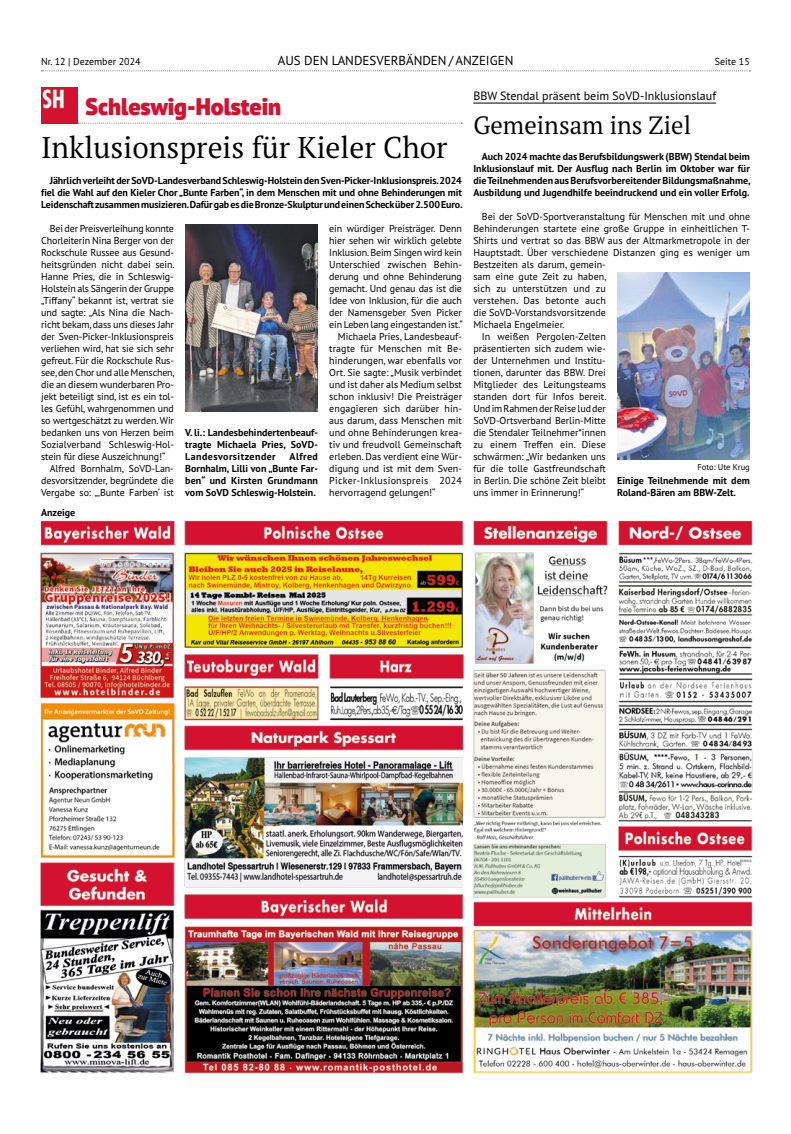
<style>
.page{position:relative;width:791px;height:1134px;background:#fff}
.page>*{position:absolute;margin:0;border:0;box-sizing:border-box;transform-origin:0 0}
.t1{font:30px "PT Serif Pro";color:#000}
.t2{font:25px "PT Serif Pro";color:#000}
.t3{font:900 24px "PT Sans Pro";color:#d51130}
.t4{font:13px "PT Sans Pro";color:#000}
.t5{font:12px "PT Sans Pro";color:#000}
.t6{font:10px "PT Sans Pro";letter-spacing:-.005em;color:#000}
.t7{font:700 10px/12px "PT Sans Pro";color:#000;text-align:justify}
.t8{font:10px "PT Sans Pro";letter-spacing:.025em;color:#000}
.t9{font:8.5px "PT Sans Pro";color:#000}
</style>
<div class="page">
<img style="left:40px;top:520px;width:713px;height:554px">
<img style="left:41px;top:88px;width:36px;height:36px">
<svg style="left:78px;top:123px;width:384px;height:1px"></svg>
<img style="left:185px;top:225px;width:133px;height:186px">
<hr style="left:473px;top:103px;width:243px;height:1px;background:#000">
<img style="left:617px;top:272px;width:133px;height:187px">
<svg style="left:42px;top:70px;width:708px;height:1px"></svg>
<p class="t6" style="left:41px;top:55px;width:101px">Nr. 12 | Dezember 2024</p>
<h3 class="t4" style="left:278px;top:52px;width:237px">AUS DEN LANDESVERBÄNDEN / ANZEIGEN</h3>
<p class="t6" style="left:715px;top:55px;width:36px">Seite 15</p>
<h3 class="t3" style="left:86px;top:90px;width:197px">Schleswig-Holstein</h3>
<h1 class="t1" style="left:41px;top:128px;width:408px">Inklusionspreis für Kieler Chor</h1>
<p class="t7" style="left:41px;top:174px;width:423px;text-indent:8px">Jährlich verleiht der SoVD-Landesverband Schleswig-Holstein den Sven-Picker-Inklusionspreis. 2024 fiel die Wahl auf den Kieler Chor „Bunte Farben“, in dem Menschen mit und ohne Behinderungen mit Leidenschaft zusammen musizieren. Dafür gab es die Bronze-Skulptur und einen Scheck über 2.500 Euro.</p>
<p class="t6" style="left:50px;top:222px;width:126px">Bei der Preisverleihung konnte</p>
<p class="t6" style="left:41px;top:234px;width:134px">Chorleiterin Nina Berger von der</p>
<p class="t6" style="left:41px;top:246px;width:134px">Rockschule Russee aus Gesund-</p>
<p class="t6" style="left:41px;top:258px;width:135px">heitsgründen nicht dabei sein.</p>
<p class="t6" style="left:41px;top:270px;width:134px">Hanne Pries, die in Schleswig-</p>
<p class="t6" style="left:41px;top:282px;width:134px">Holstein als Sängerin der Gruppe</p>
<p class="t6" style="left:41px;top:294px;width:134px">„Tiffany“ bekannt ist, vertrat sie</p>
<p class="t6" style="left:41px;top:306px;width:134px">und sagte: „Als Nina die Nach-</p>
<p class="t6" style="left:41px;top:318px;width:134px">richt bekam, dass uns dieses Jahr</p>
<p class="t6" style="left:41px;top:330px;width:134px">der Sven-Picker-Inklusionspreis</p>
<p class="t6" style="left:41px;top:342px;width:134px">verliehen wird, hat sie sich sehr</p>
<p class="t6" style="left:41px;top:354px;width:134px">gefreut. Für die Rockschule Rus-</p>
<p class="t6" style="left:41px;top:366px;width:135px">see, den Chor und alle Menschen,</p>
<p class="t6" style="left:41px;top:378px;width:134px">die an diesem wunderbaren Pro-</p>
<p class="t6" style="left:41px;top:390px;width:134px">jekt beteiligt sind, ist es ein tol-</p>
<p class="t6" style="left:41px;top:402px;width:134px">les Gefühl, wahrgenommen und</p>
<p class="t6" style="left:41px;top:414px;width:134px">so wertgeschätzt zu werden. Wir</p>
<p class="t6" style="left:41px;top:426px;width:134px">bedanken uns von Herzen beim</p>
<p class="t6" style="left:41px;top:438px;width:134px">Sozialverband Schleswig-Hol-</p>
<p class="t6" style="left:41px;top:450px;width:126px">stein für diese Auszeichnung!“</p>
<p class="t6" style="left:50px;top:462px;width:126px">Alfred Bornhalm, SoVD-Lan-</p>
<p class="t6" style="left:41px;top:474px;width:134px">desvorsitzender, begründete die</p>
<p class="t6" style="left:41px;top:486px;width:134px">Vergabe so: „‚Bunte Farben‘ ist</p>
<p class="t7" style="left:41px;top:506px;width:36px">Anzeige</p>
<p class="t7" style="left:185px;top:426px;width:134px">V. li.: Landesbehindertenbeauf&shy;tragte Michaela Pries, SoVD-Landesvorsitzender</p>
<p class="t7" style="left:185px;top:450px;width:134px;text-indent:104px">Alfred Bornhalm, Lilli von „Bunte Far&shy;ben“ und Kirsten Grundmann vom SoVD Schleswig-Holstein.</p>
<p class="t6" style="left:329px;top:222px;width:134px">ein würdiger Preisträger. Denn</p>
<p class="t6" style="left:329px;top:234px;width:134px">hier sehen wir wirklich gelebte</p>
<p class="t6" style="left:329px;top:246px;width:134px">Inklusion. Beim Singen wird kein</p>
<p class="t6" style="left:329px;top:258px;width:134px">Unterschied zwischen Behin-</p>
<p class="t6" style="left:329px;top:270px;width:134px">derung und ohne Behinderung</p>
<p class="t6" style="left:329px;top:282px;width:134px">gemacht. Und genau das ist die</p>
<p class="t6" style="left:329px;top:294px;width:134px">Idee von Inklusion, für die auch</p>
<p class="t6" style="left:329px;top:306px;width:134px">der Namensgeber Sven Picker</p>
<p class="t6" style="left:329px;top:318px;width:135px">ein Leben lang eingestanden ist.“</p>
<p class="t6" style="left:338px;top:330px;width:126px">Michaela Pries, Landesbeauf-</p>
<p class="t6" style="left:329px;top:342px;width:134px">tragte für Menschen mit Be-</p>
<p class="t6" style="left:329px;top:354px;width:134px">hinderungen, war ebenfalls vor</p>
<p class="t6" style="left:329px;top:366px;width:134px">Ort. Sie sagte: „Musik verbindet</p>
<p class="t6" style="left:329px;top:378px;width:134px">und ist daher als Medium selbst</p>
<p class="t6" style="left:329px;top:390px;width:134px">schon inklusiv! Die Preisträger</p>
<p class="t6" style="left:329px;top:402px;width:134px">engagieren sich darüber hin-</p>
<p class="t6" style="left:329px;top:414px;width:134px">aus darum, dass Menschen mit</p>
<p class="t6" style="left:329px;top:426px;width:134px">und ohne Behinderungen krea-</p>
<p class="t6" style="left:329px;top:438px;width:134px">tiv und freudvoll Gemeinschaft</p>
<p class="t6" style="left:329px;top:450px;width:134px">erleben. Das verdient eine Wür-</p>
<p class="t6" style="left:329px;top:462px;width:134px">digung und ist mit dem Sven-</p>
<p class="t8" style="left:329px;top:474px;width:134px">Picker-Inklusionspreis 2024</p>
<p class="t6" style="left:329px;top:486px;width:108px">hervorragend gelungen!“</p>
<p class="t5" style="left:473px;top:88px;width:244px">BBW Stendal präsent beim SoVD-Inklusionslauf</p>
<h2 class="t2" style="left:473px;top:109px;width:219px">Gemeinsam ins Ziel</h2>
<p class="t7" style="left:473px;top:150px;width:279px;text-indent:8px">Auch 2024 machte das Berufsbildungswerk (BBW) Stendal beim Inklusionslauf mit. Der Ausflug nach Berlin im Oktober war für die Teilnehmenden aus Berufsvorbereitender Bildungsmaßnahme, Ausbildung und Jugendhilfe beeindruckend und ein voller Erfolg.</p>
<p class="t6" style="left:482px;top:210px;width:270px">Bei der SoVD-Sportveranstaltung für Menschen mit und ohne</p>
<p class="t6" style="left:473px;top:222px;width:278px">Behinderungen startete eine große Gruppe in einheitlichen T-</p>
<p class="t6" style="left:473px;top:234px;width:278px">Shirts und vertrat so das BBW aus der Altmarkmetropole in der</p>
<p class="t6" style="left:473px;top:246px;width:278px">Hauptstadt. Über verschiedene Distanzen ging es weniger um</p>
<p class="t6" style="left:473px;top:258px;width:134px">Bestzeiten als darum, gemein-</p>
<p class="t6" style="left:473px;top:270px;width:135px">sam eine gute Zeit zu haben,</p>
<p class="t6" style="left:473px;top:282px;width:134px">sich zu unterstützen und zu</p>
<p class="t6" style="left:473px;top:294px;width:134px">verstehen. Das betonte auch</p>
<p class="t6" style="left:473px;top:306px;width:134px">die SoVD-Vorstandsvorsitzende</p>
<p class="t6" style="left:473px;top:318px;width:93px">Michaela Engelmeier.</p>
<p class="t6" style="left:482px;top:330px;width:125px">In weißen Pergolen-Zelten</p>
<p class="t6" style="left:473px;top:342px;width:134px">präsentierten sich zudem wie-</p>
<p class="t6" style="left:473px;top:354px;width:134px">der Unternehmen und Institu-</p>
<p class="t6" style="left:473px;top:366px;width:134px">tionen, darunter das BBW. Drei</p>
<p class="t6" style="left:473px;top:378px;width:134px">Mitglieder des Leitungsteams</p>
<p class="t6" style="left:473px;top:390px;width:135px">standen dort für Infos bereit.</p>
<p class="t6" style="left:473px;top:402px;width:134px">Und im Rahmen der Reise lud der</p>
<p class="t6" style="left:473px;top:414px;width:134px">SoVD-Ortsverband Berlin-Mitte</p>
<p class="t6" style="left:473px;top:426px;width:134px">die Stendaler Teilnehmer*innen</p>
<p class="t6" style="left:473px;top:438px;width:134px">zu einem Treffen ein. Diese</p>
<p class="t6" style="left:473px;top:450px;width:134px">schwärmen: „Wir bedanken uns</p>
<p class="t6" style="left:473px;top:462px;width:134px">für die tolle Gastfreundschaft</p>
<p class="t6" style="left:473px;top:474px;width:134px">in Berlin. Die schöne Zeit bleibt</p>
<p class="t6" style="left:473px;top:486px;width:112px">uns immer in Erinnerung!“</p>
<p class="t9" style="left:697px;top:461px;width:54px">Foto: Ute Krug</p>
<p class="t7" style="left:617px;top:474px;width:134px">Einige Teilnehmende mit dem<br>Roland-Bären am BBW-Zelt.</p>
</div>
